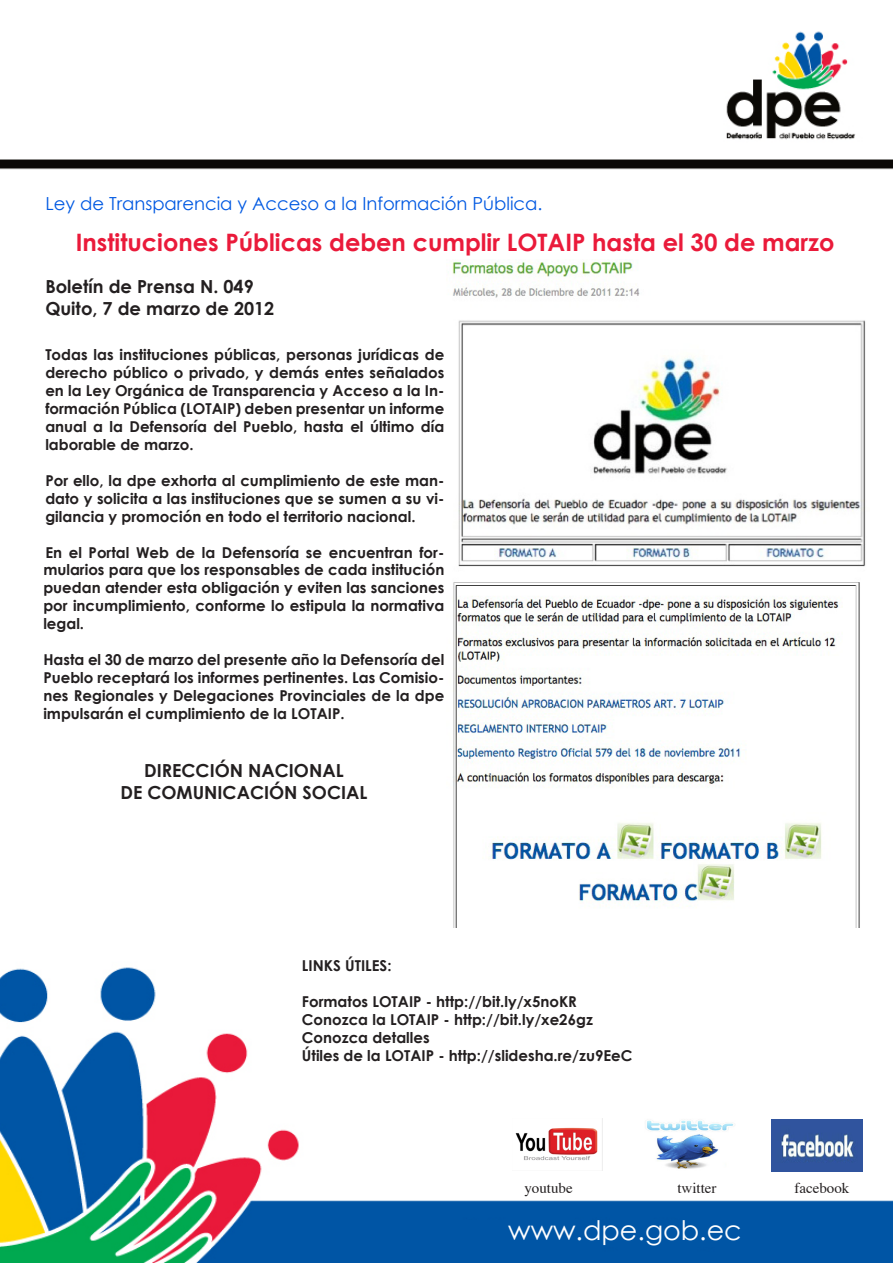
<style>
.page{position:relative;width:893px;height:1263px;background:#fff}
.page>*{position:absolute;margin:0;border:0;box-sizing:border-box;transform-origin:0 0}
.t1{font:27px "Century Gothic";color:#fff}
.t2{font:700 24px "Century Gothic";color:#ea1a3a}
.t3{font:700 18px "Century Gothic";color:#231f20}
.t4{font:18px "Century Gothic";color:#0059e2}
.t5{font:700 15px/18px "Century Gothic";color:#231f20;text-align:justify}
.t6{font:15px "Times";color:#231f20}
</style>
<div class="page">
<img style="left:0;top:31px;width:893px;height:1232px">
<img style="left:512px;top:1118px;width:91px;height:53px">
<img style="left:644px;top:1118px;width:91px;height:53px">
<img style="left:772px;top:1119px;width:90px;height:53px">
<div style="left:380px;top:1220px;width:427px;height:26px;background:#0055a5"></div>
<div style="left:58px;top:108px;width:644px;height:37px;background:#fff"></div>
<img style="left:446px;top:260px;width:432px;height:667px">
<p class="t4" style="left:45px;top:191px;width:499px">Ley de Transparencia y Acceso a la Información Pública.</p>
<p class="t2" style="left:76px;top:227px;width:760px">Instituciones Públicas deben cumplir LOTAIP hasta el 30 de marzo</p>
<p class="t3" style="left:45px;top:276px;width:210px">Boletín de Prensa N. 049</p>
<p class="t3" style="left:45px;top:297px;width:230px">Quito, 7 de marzo de 2012</p>
<p class="t5" style="left:45px;top:345px;width:400px">Todas las instituciones públicas, personas jurídicas de derecho público o privado, y demás entes señalados en la Ley Orgánica de Transparencia y Acceso a la In&shy;formación Pública (LOTAIP) deben presentar un informe anual a la Defensoría del Pueblo, hasta el último día laborable de marzo.</p>
<p class="t5" style="left:45px;top:471px;width:400px">Por ello, la dpe exhorta al cumplimiento de este man&shy;dato y solicita a las instituciones que se sumen a su vi&shy;gilancia y promoción en todo el territorio nacional.</p>
<p class="t5" style="left:45px;top:543px;width:400px">En el Portal Web de la Defensoría se encuentran for-</p>
<p class="t5" style="left:43px;top:561px;width:402px">mularios para que los responsables de cada institución puedan atender esta obligación y eviten las sanciones por incumplimiento, conforme lo estipula la normativa legal.</p>
<p class="t5" style="left:43px;top:651px;width:402px">Hasta el 30 de marzo del presente año la Defensoría del Pueblo receptará los informes pertinentes. Las Comisio&shy;nes Regionales y Delegaciones Provinciales de la dpe impulsarán el cumplimiento de la LOTAIP.</p>
<p class="t3" style="left:144px;top:759px;width:201px">DIRECCIÓN NACIONAL</p>
<p class="t3" style="left:120px;top:781px;width:248px">DE COMUNICACIÓN SOCIAL</p>
<p class="t5" style="left:302px;top:956px;width:91px">LINKS ÚTILES:</p>
<p class="t5" style="left:302px;top:992px;width:277px">Formatos LOTAIP - http://bit.ly/x5noKR</p>
<p class="t5" style="left:302px;top:1010px;width:292px">Conozca la LOTAIP - http://bit.ly/xe26gz</p>
<p class="t5" style="left:302px;top:1028px;width:129px">Conozca detalles</p>
<p class="t5" style="left:302px;top:1046px;width:332px">Útiles de la LOTAIP - http://slidesha.re/zu9EeC</p>
<p class="t6" style="left:524px;top:1174px;width:50px">youtube</p>
<p class="t6" style="left:677px;top:1174px;width:41px">twitter</p>
<p class="t6" style="left:794px;top:1174px;width:56px">facebook</p>
<p class="t1" style="left:508px;top:1212px;width:235px">www.dpe.gob.ec</p>
</div>
